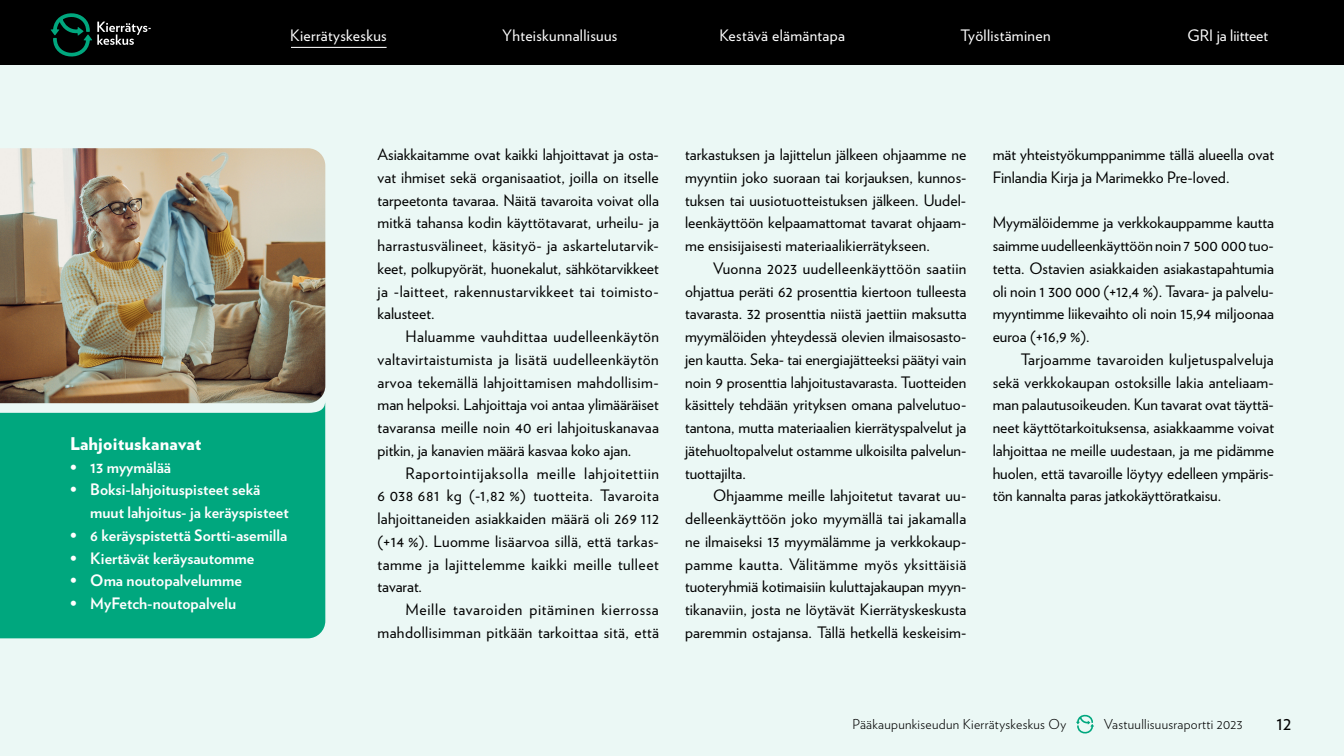
<style>
.page{position:relative;width:1344px;height:756px;background:#fff}
.page>*{position:absolute;margin:0;border:0;box-sizing:border-box;transform-origin:0 0}
.t1{font:18.9px "Verlag";color:#000}
.Leipäteksti_tasapalsta{font:900 17.5px "Verlag";letter-spacing:.01em;color:#fff}
.Leipis_sis_tasapalsta{font:15.75px/22.8px "Verlag";letter-spacing:.01em;color:#000;text-align:justify}
.Leipäteksti_tasapalsta-2{font:15.75px/22.8px "Verlag";color:#000;text-align:justify}
.Leipäteksti_tasapalsta-3{font:700 15.75px "Verlag";color:#fff}
.t2{font:15.75px "Verlag";letter-spacing:.02em;color:#fff}
.t3{font:15.75px "Verlag";color:#fff}
.t4{font:300 13.65px "Verlag";letter-spacing:.02em;color:#000}
</style>
<div class="page">
<div style="left:0;top:65px;width:1344px;height:690px;background:#ebf8f5"></div>
<svg style="left:1076px;top:714px;width:18px;height:20px"></svg>
<div style="left:0;top:0;width:1344px;height:65px;background:#000"></div>
<svg style="left:50px;top:13px;width:101px;height:44px"></svg>
<img style="left:0;top:148px;width:325px;height:249px">
<div style="left:0;top:397px;width:325px;height:241px;background:#00a77e"></div>
<hr style="left:291px;top:47px;width:96px;height:1px;background:#fff">
<p class="t2" style="left:290px;top:23px;width:98px">Kierrätyskeskus</p>
<p class="t2" style="left:502px;top:23px;width:117px">Yhteiskunnallisuus</p>
<p class="t2" style="left:719px;top:23px;width:127px">Kestävä elämäntapa</p>
<p class="t2" style="left:961px;top:23px;width:91px">Työllistäminen</p>
<p class="t3" style="left:1188px;top:23px;width:82px">GRI ja liitteet</p>
<p class="Leipäteksti_tasapalsta" style="left:70px;top:429px;width:133px">Lahjoituskanavat</p>
<p class="Leipäteksti_tasapalsta-3" style="left:70px;top:455px;width:103px">• 13 myymälää</p>
<p class="Leipäteksti_tasapalsta-3" style="left:70px;top:477px;width:192px">• Boksi-lahjoituspisteet sekä</p>
<p class="Leipäteksti_tasapalsta-3" style="left:90px;top:500px;width:200px">muut lahjoitus- ja keräyspisteet</p>
<p class="Leipäteksti_tasapalsta-3" style="left:70px;top:523px;width:219px">• 6 keräyspistettä Sortti-asemilla</p>
<p class="Leipäteksti_tasapalsta-3" style="left:70px;top:546px;width:186px">• Kiertävät keräysautomme</p>
<p class="Leipäteksti_tasapalsta-3" style="left:70px;top:568px;width:173px">• Oma noutopalvelumme</p>
<p class="Leipäteksti_tasapalsta-3" style="left:70px;top:591px;width:168px">• MyFetch-noutopalvelu</p>
<p class="Leipis_sis_tasapalsta" style="left:378px;top:142px;width:283px">Asiakkaitamme ovat kaikki lahjoittavat ja osta&shy;vat ihmiset sekä organisaatiot, joilla on itselle tarpeetonta tavaraa. Näitä tavaroita voivat olla mitkä tahansa kodin käyttötavarat, urheilu- ja harrastusvälineet, käsityö- ja askartelutarvik&shy;keet, polkupyörät, huonekalut, sähkötarvikkeet ja -laitteet, rakennustarvikkeet tai toimisto&shy;kalusteet.</p>
<p class="Leipis_sis_tasapalsta" style="left:378px;top:324px;width:283px;text-indent:28px">Haluamme vauhdittaa uudelleenkäytön valtavirtaistumista ja lisätä uudelleenkäytön arvoa tekemällä lahjoittamisen mahdollisim&shy;man helpoksi. Lahjoittaja voi antaa ylimääräiset tavaransa meille noin 40 eri lahjoituskanavaa pitkin, ja kanavien määrä kasvaa koko ajan.</p>
<p class="Leipis_sis_tasapalsta" style="left:378px;top:461px;width:283px;text-indent:28px">Raportointijaksolla meille lahjoitettiin 6 038 681 kg (-1,82 %) tuotteita. Tavaroita lahjoittaneiden asiakkaiden määrä oli 269 112 (+14 %). Luomme lisäarvoa sillä, että tarkas&shy;tamme ja lajittelemme kaikki meille tulleet tavarat.</p>
<p class="Leipis_sis_tasapalsta" style="left:378px;top:597px;width:283px;text-align:right">Meille tavaroiden pitäminen kierrossa mahdollisimman pitkään tarkoittaa sitä, että</p>
<p class="Leipis_sis_tasapalsta" style="left:685px;top:142px;width:283px">tarkastuksen ja lajittelun jälkeen ohjaamme ne myyntiin joko suoraan tai korjauksen, kunnos&shy;tuksen tai uusiotuotteistuksen jälkeen. Uudel&shy;leenkäyttöön kelpaamattomat tavarat ohjaam&shy;me ensisijaisesti materiaalikierrätykseen.</p>
<p class="Leipis_sis_tasapalsta" style="left:685px;top:256px;width:283px;text-indent:28px">Vuonna 2023 uudelleenkäyttöön saatiin ohjattua peräti 62 prosenttia kiertoon tulleesta tavarasta. 32 prosenttia niistä jaettiin maksutta myymälöiden yhteydessä olevien ilmaisosasto&shy;jen kautta. Seka- tai energiajätteeksi päätyi vain noin 9 prosenttia lahjoitustavarasta. Tuotteiden käsittely tehdään yrityksen omana palvelutuo&shy;tantona, mutta materiaalien kierrätyspalvelut ja jätehuoltopalvelut ostamme ulkoisilta palvelun&shy;tuottajilta.</p>
<p class="Leipis_sis_tasapalsta" style="left:685px;top:484px;width:283px;text-indent:28px">Ohjaamme meille lahjoitetut tavarat uu&shy;delleenkäyttöön joko myymällä tai jakamalla ne ilmaiseksi 13 myymälämme ja verkkokaup&shy;pamme kautta. Välitämme myös yksittäisiä tuoteryhmiä kotimaisiin kuluttajakaupan myyn&shy;tikanaviin, josta ne löytävät Kierrätyskeskusta paremmin ostajansa. Tällä hetkellä keskeisim-</p>
<p class="Leipis_sis_tasapalsta" style="left:993px;top:142px;width:283px">mät yhteistyökumppanimme tällä alueella ovat<br>Finlandia Kirja ja Marimekko Pre-loved.</p>
<p class="Leipäteksti_tasapalsta-2" style="left:993px;top:211px;width:283px">Myymälöidemme ja verkkokauppamme kautta saimme uudelleenkäyttöön noin 7 500 000 tuo&shy;tetta. Ostavien asiakkaiden asiakastapahtumia oli noin 1 300 000 (+12,4 %). Tavara- ja palvelu&shy;myyntimme liikevaihto oli noin 15,94 miljoonaa euroa (+16,9 %).</p>
<p class="Leipis_sis_tasapalsta" style="left:993px;top:347px;width:283px;text-indent:28px">Tarjoamme tavaroiden kuljetuspalveluja sekä verkkokaupan ostoksille lakia anteliaam&shy;man palautusoikeuden. Kun tavarat ovat täyttä&shy;neet käyttötarkoituksensa, asiakkaamme voivat lahjoittaa ne meille uudestaan, ja me pidämme huolen, että tavaroille löytyy edelleen ympäris&shy;tön kannalta paras jatkokäyttöratkaisu.</p>
<p class="t4" style="left:853px;top:714px;width:215px">Pääkaupunkiseudun Kierrätyskeskus Oy</p>
<p class="t4" style="left:1104px;top:714px;width:140px">Vastuullisuusraportti 2023</p>
<p class="t1" style="left:1277px;top:709px;width:16px">12</p>
</div>
